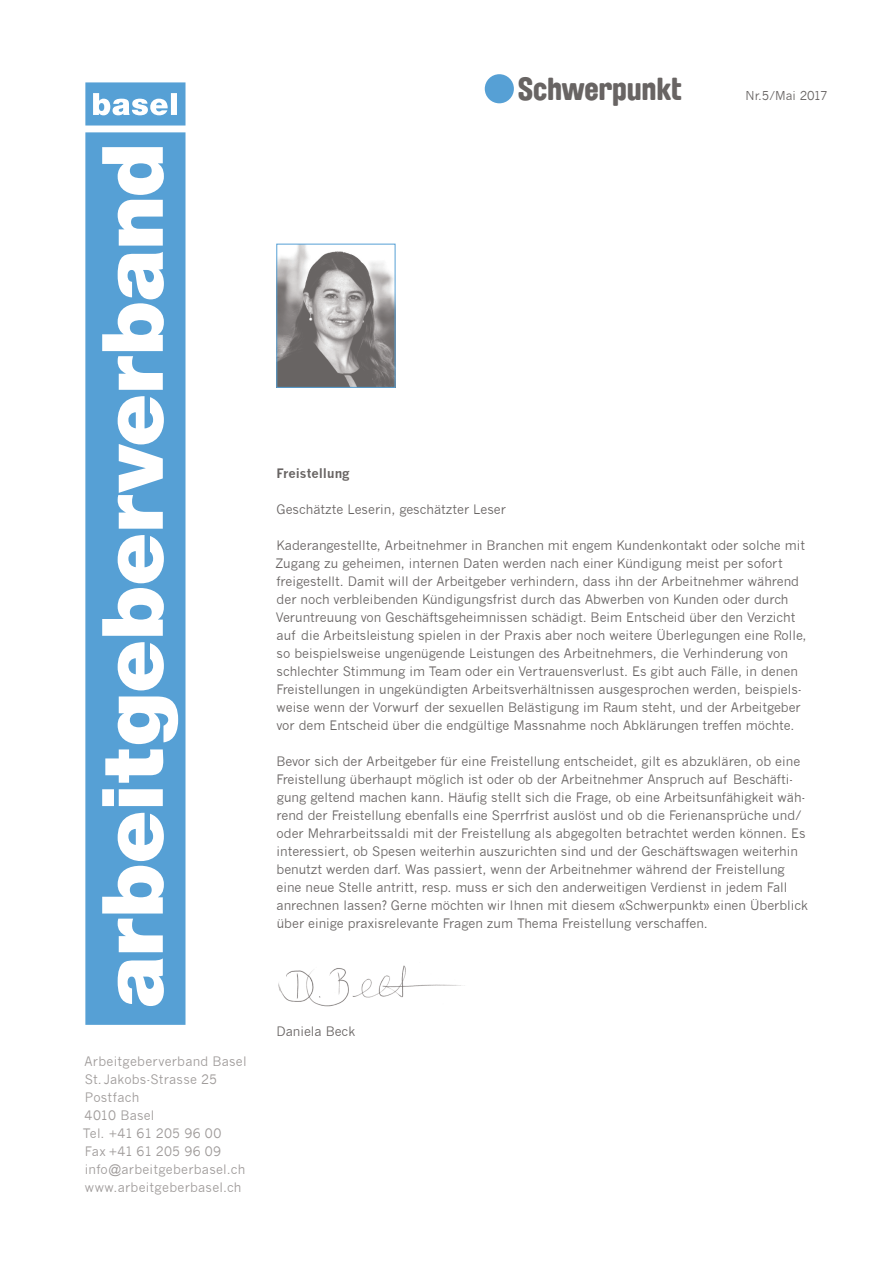
<style>
.page{position:relative;width:893px;height:1263px;background:#fff}
.page>*{position:absolute;margin:0;border:0;box-sizing:border-box;transform-origin:0 0}
.t1{font:31.5px "Brauer";letter-spacing:-.005em;color:#686463}
.t2{font:12.75px/18px "News Gothic";color:#686463}
.t3{font:12.75px/18px "News Gothic";letter-spacing:.02em;color:#9f9b9a}
.t4{font:700 12.75px "News Gothic";color:#686463}
.t5{font:12px "News Gothic";color:#686463}
</style>
<div class="page">
<img style="left:278px;top:246px;width:115px;height:140px">
<div style="left:276px;top:244px;width:119px;height:144px;border:1px solid #56a0d5"></div>
<img style="left:278px;top:965px;width:187px;height:42px">
<div style="left:485px;top:74px;width:29px;height:29px;background:#56a0d5;border-radius:50%"></div>
<svg style="left:85px;top:82px;width:100px;height:44px"></svg>
<svg style="left:85px;top:132px;width:100px;height:893px;fill:#56a0d5"></svg>
<svg style="left:130px;top:713px;width:19px;height:14px"></svg>
<svg style="left:128px;top:658px;width:8px;height:16px"></svg>
<svg style="left:143px;top:976px;width:11px;height:13px"></svg>
<div style="left:130px;top:163px;width:22px;height:15px;background:#56a0d5;border-radius:50%"></div>
<svg style="left:143px;top:270px;width:11px;height:12px"></svg>
<div style="left:130px;top:882px;width:22px;height:15px;background:#56a0d5;border-radius:50%"></div>
<h1 class="t1" style="left:518px;top:70px;width:166px">Schwerpunkt</h1>
<p class="t5" style="left:746px;top:88px;width:83px">Nr.5/Mai 2017</p>
<p class="t4" style="left:277px;top:465px;width:74px">Freistellung</p>
<p class="t2" style="left:277px;top:500px;width:231px">Geschätzte Leserin, geschätzter Leser</p>
<p class="t2" style="left:275px;top:536px;width:533px">Kaderangestellte, Arbeitnehmer in Branchen mit engem Kundenkontakt oder solche mit Zugang zu geheimen, internen Daten werden nach einer Kündigung meist per sofort freigestellt. Damit will der Arbeitgeber verhindern, dass ihn der Arbeitnehmer während der noch verbleibenden Kündigungsfrist durch das Abwerben von Kunden oder durch Veruntreuung von Geschäftsgeheimnissen schädigt. Beim Entscheid über den Verzicht auf die Arbeitsleistung spielen in der Praxis aber noch weitere Überlegungen eine Rolle, so beispielsweise ungenügende Leistungen des Arbeitnehmers, die Verhinderung von schlechter Stimmung im Team oder ein Vertrauensverlust. Es gibt auch Fälle, in denen Freistellungen in ungekündigten Arbeitsverhältnissen ausgesprochen werden, beispiels&shy;weise wenn der Vorwurf der sexuellen Belästigung im Raum steht, und der Arbeitgeber vor dem Entscheid über die endgültige Massnahme noch Abklärungen treffen möchte.</p>
<p class="t2" style="left:276px;top:752px;width:533px">Bevor sich der Arbeitgeber für eine Freistellung entscheidet, gilt es abzuklären, ob eine Freistellung überhaupt möglich ist oder ob der Arbeitnehmer Anspruch auf Beschäfti&shy;gung geltend machen kann. Häufig stellt sich die Frage, ob eine Arbeitsunfähigkeit wäh&shy;rend der Freistellung ebenfalls eine Sperrfrist auslöst und ob die Ferienansprüche und/ oder Mehrarbeitssaldi mit der Freistellung als abgegolten betrachtet werden können. Es interessiert, ob Spesen weiterhin auszurichten sind und der Geschäftswagen weiterhin benutzt werden darf. Was passiert, wenn der Arbeitnehmer während der Freistellung eine neue Stelle antritt, resp. muss er sich den anderweitigen Verdienst in jedem Fall anrechnen lassen? Gerne möchten wir Ihnen mit diesem «Schwerpunkt» einen Überblick über einige praxisrelevante Fragen zum Thema Freistellung verschaffen.</p>
<p class="t3" style="left:83px;top:1053px;width:165px">Arbeitgeberverband Basel<br>St. Jakobs-Strasse 25<br>Postfach<br>4010 Basel<br>Tel. +41 61 205 96 00<br>Fax +41 61 205 96 09 info@arbeitgeberbasel.ch www.arbeitgeberbasel.ch</p>
<p class="t2" style="left:276px;top:1022px;width:80px">Daniela Beck</p>
</div>
